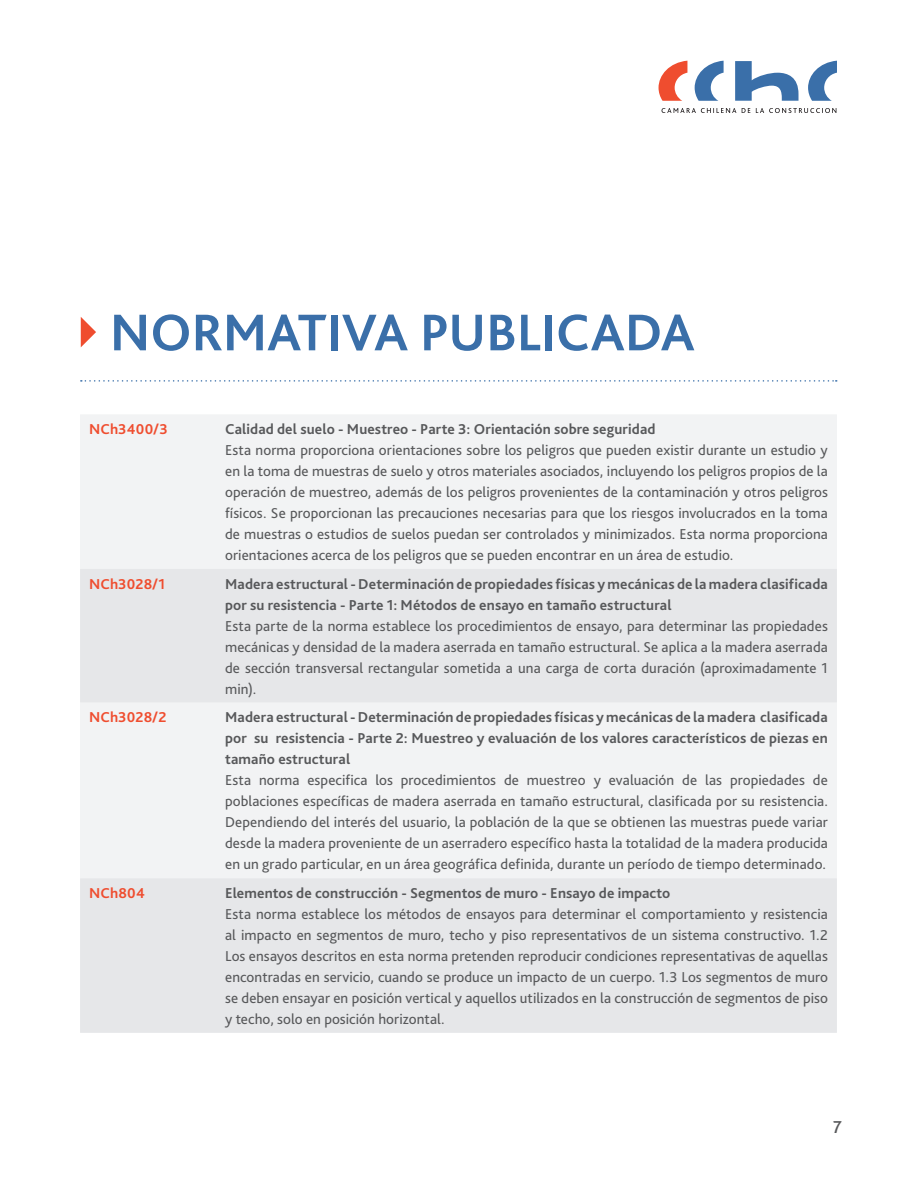
<style>
.page{position:relative;width:918px;height:1188px;background:#fff}
.page>*{position:absolute;margin:0;border:0;box-sizing:border-box;transform-origin:0 0}
.t1{font:700 54px "Bliss Pro";color:#3a6fa9}
.t2{font:500 18px "Bliss Pro";color:#57585a}
.t3{font:15px/21px "Bliss Pro";letter-spacing:.005em;color:#57585a;text-align:justify}
.t4{font:700 15px/21px "Bliss Pro";letter-spacing:.01em;color:#57585a}
.t5{font:700 15px "Bliss Pro";letter-spacing:.01em;color:#ef4d2f}
</style>
<div class="page">
<svg style="left:735px;top:61px;width:64px;height:40px"></svg>
<svg style="left:808px;top:61px;width:29px;height:40px"></svg>
<svg style="left:695px;top:61px;width:29px;height:40px"></svg>
<svg style="left:659px;top:61px;width:28px;height:40px"></svg>
<svg style="left:662px;top:108px;width:174px;height:5px"></svg>
<svg style="left:81px;top:317px;width:15px;height:30px"></svg>
<svg style="left:81px;top:380px;width:756px;height:2px"></svg>
<div style="left:80px;top:415px;width:757px;height:154px;background:#f2f3f4"></div>
<svg style="left:80px;top:569px;width:757px;height:464px;fill:#e6e7e9"></svg>
<h1 class="t1" style="left:110px;top:299px;width:586px">NORMATIVA PUBLICADA</h1>
<p class="t5" style="left:89px;top:420px;width:80px">NCh3400/3</p>
<p class="t4" style="left:225px;top:418px;width:432px">Calidad del suelo - Muestreo - Parte 3: Orientación sobre seguridad</p>
<p class="t3" style="left:225px;top:439px;width:604px">Esta norma proporciona orientaciones sobre los peligros que pueden existir durante un estudio y en la toma de muestras de suelo y otros materiales asociados, incluyendo los peligros propios de la operación de muestreo, además de los peligros provenientes de la contaminación y otros peligros físicos. Se proporcionan las precauciones necesarias para que los riesgos involucrados en la toma de muestras o estudios de suelos puedan ser controlados y minimizados. Esta norma proporciona orientaciones acerca de los peligros que se pueden encontrar en un área de estudio.</p>
<p class="t5" style="left:89px;top:574px;width:78px">NCh3028/1</p>
<p class="t4" style="left:225px;top:573px;width:604px">Madera estructural - Determinación de propiedades físicas y mecánicas de la madera clasificada por su resistencia - Parte 1: Métodos de ensayo en tamaño estructural</p>
<p class="t3" style="left:225px;top:615px;width:604px">Esta parte de la norma establece los procedimientos de ensayo, para determinar las propiedades mecánicas y densidad de la madera aserrada en tamaño estructural. Se aplica a la madera aserrada de sección transversal rectangular sometida a una carga de corta duración (aproximadamente 1 min).</p>
<p class="t5" style="left:89px;top:708px;width:79px">NCh3028/2</p>
<p class="t4" style="left:225px;top:706px;width:604px;text-align:justify">Madera estructural - Determinación de propiedades físicas y mecánicas de la madera clasificada por su resistencia - Parte 2: Muestreo y evaluación de los valores característicos de piezas en tamaño estructural</p>
<p class="t3" style="left:225px;top:769px;width:604px">Esta norma especifica los procedimientos de muestreo y evaluación de las propiedades de poblaciones específicas de madera aserrada en tamaño estructural, clasificada por su resistencia.<br>Dependiendo del interés del usuario, la población de la que se obtienen las muestras puede variar desde la madera proveniente de un aserradero específico hasta la totalidad de la madera producida en un grado particular, en un área geográfica definida, durante un período de tiempo determinado.</p>
<p class="t5" style="left:89px;top:884px;width:57px">NCh804</p>
<p class="t4" style="left:225px;top:882px;width:447px">Elementos de construcción - Segmentos de muro - Ensayo de impacto</p>
<p class="t3" style="left:225px;top:903px;width:604px">Esta norma establece los métodos de ensayos para determinar el comportamiento y resistencia al impacto en segmentos de muro, techo y piso representativos de un sistema constructivo. 1.2<br>Los ensayos descritos en esta norma pretenden reproducir condiciones representativas de aquellas encontradas en servicio, cuando se produce un impacto de un cuerpo. 1.3 Los segmentos de muro se deben ensayar en posición vertical y aquellos utilizados en la construcción de segmentos de piso y techo, solo en posición horizontal.</p>
<p class="t2" style="left:833px;top:1116px;width:10px">7</p>
</div>
